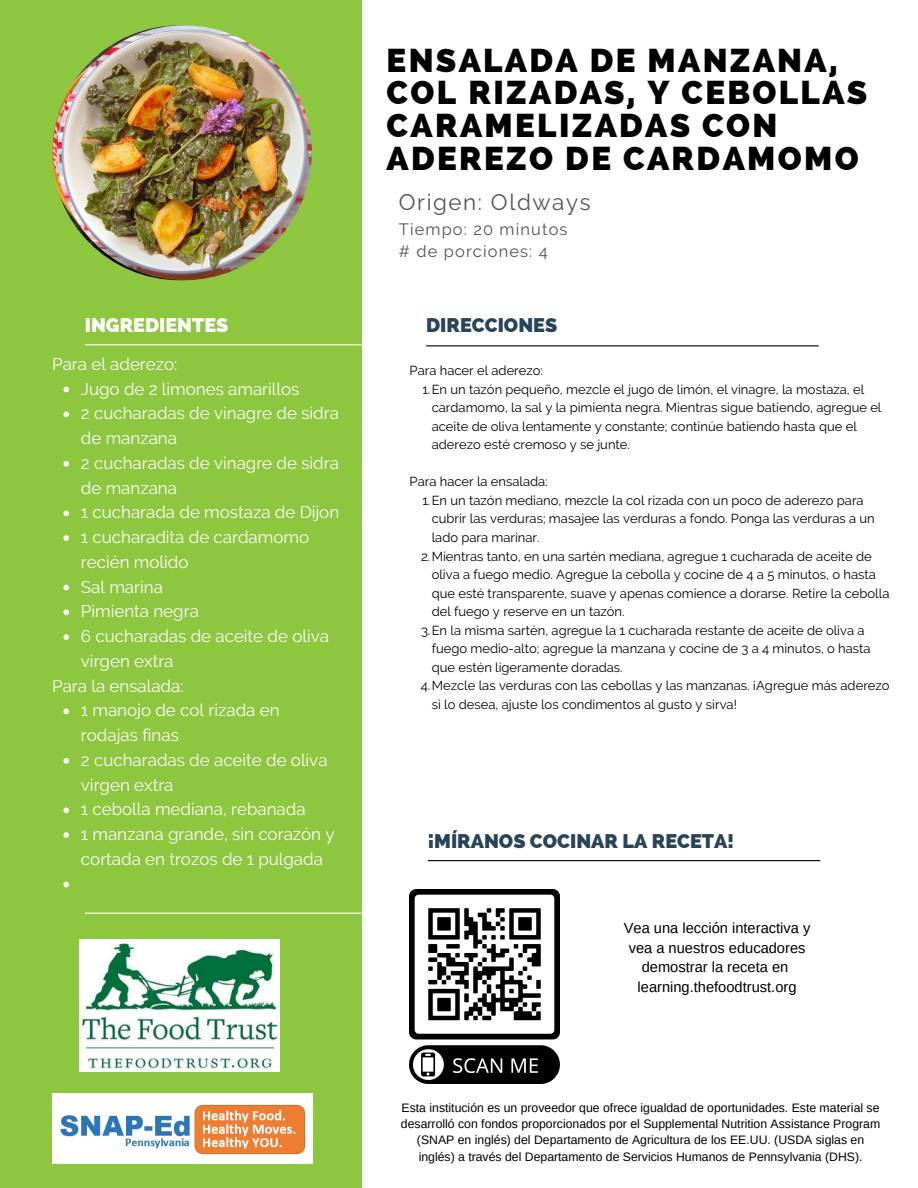
<style>
.page{position:relative;width:918px;height:1188px;background:#fff}
.page>*{position:absolute;margin:0;border:0;box-sizing:border-box;transform-origin:0 0}
.t1{font:800 33.15px/32.7px "Raleway";letter-spacing:.07em;color:#000}
.t2{font:22.35px "Raleway";letter-spacing:.07em;color:#545454}
.t3{font:800 19.8px "Raleway";color:#274459}
.t4{font:800 19.8px "Raleway";color:#fff}
.t5{font:16.95px/24.8px "Raleway";color:#fff}
.t6{font:16.35px "Raleway";letter-spacing:.07em;color:#545454}
.t7{font:14.7px/19.5px "Arimo";color:#000;text-align:center}
.t8{font:13.05px/18.5px "Raleway";color:#000}
.t9{font:12.3px/16.4px "Arimo";color:#000;text-align:center}
</style>
<div class="page">
<div style="left:0;top:0;width:361px;height:1188px;background:#8dc63f"></div>
<hr style="left:85px;top:344px;width:276px;height:1px;background:#fff">
<hr style="left:426px;top:345px;width:393px;height:1px;background:#000">
<hr style="left:85px;top:913px;width:276px;height:1px;background:#fff">
<svg style="left:63px;top:387px;width:6px;height:5px"></svg>
<svg style="left:63px;top:411px;width:6px;height:6px"></svg>
<svg style="left:63px;top:461px;width:6px;height:6px"></svg>
<svg style="left:63px;top:510px;width:6px;height:6px"></svg>
<svg style="left:63px;top:535px;width:6px;height:6px"></svg>
<svg style="left:63px;top:585px;width:6px;height:5px"></svg>
<svg style="left:63px;top:609px;width:6px;height:6px"></svg>
<svg style="left:63px;top:634px;width:6px;height:6px"></svg>
<svg style="left:63px;top:708px;width:6px;height:6px"></svg>
<svg style="left:63px;top:758px;width:6px;height:6px"></svg>
<svg style="left:63px;top:807px;width:6px;height:6px"></svg>
<svg style="left:63px;top:832px;width:6px;height:6px"></svg>
<svg style="left:63px;top:882px;width:6px;height:5px"></svg>
<hr style="left:428px;top:860px;width:392px;height:1px;background:#000">
<img style="left:410px;top:889px;width:149px;height:195px">
<img style="left:52px;top:1094px;width:260px;height:70px">
<img style="left:79px;top:939px;width:200px;height:133px">
<img style="left:57px;top:25px;width:255px;height:255px;border-radius:50%">
<p class="t1" style="left:387px;top:44px;width:482px">ENSALADA DE MANZANA,<br>COL RIZADAS, Y CEBOLLAS<br>CARAMELIZADAS CON<br>ADEREZO DE CARDAMOMO</p>
<p class="t2" style="left:399px;top:189px;width:193px">Origen: Oldways</p>
<p class="t6" style="left:399px;top:219px;width:170px">Tiempo: 20 minutos</p>
<p class="t6" style="left:399px;top:242px;width:150px"># de porciones: 4</p>
<p class="t4" style="left:85px;top:314px;width:145px">INGREDIENTES</p>
<p class="t3" style="left:426px;top:314px;width:133px">DIRECCIONES</p>
<p class="t5" style="left:52px;top:352px;width:127px">Para el aderezo:</p>
<p class="t5" style="left:81px;top:376px;width:220px">Jugo de 2 limones amarillos</p>
<p class="t5" style="left:81px;top:401px;width:260px">2 cucharadas de vinagre de sidra de manzana</p>
<p class="t5" style="left:81px;top:451px;width:260px">2 cucharadas de vinagre de sidra de manzana</p>
<p class="t5" style="left:81px;top:500px;width:260px">1 cucharada de mostaza de Dijon</p>
<p class="t5" style="left:81px;top:525px;width:230px">1 cucharadita de cardamomo recién molido</p>
<p class="t5" style="left:81px;top:574px;width:83px">Sal marina</p>
<p class="t5" style="left:81px;top:599px;width:119px">Pimienta negra</p>
<p class="t5" style="left:81px;top:624px;width:249px">6 cucharadas de aceite de oliva virgen extra</p>
<p class="t5" style="left:81px;top:698px;width:200px">1 manojo de col rizada en rodajas finas</p>
<p class="t5" style="left:81px;top:748px;width:248px">2 cucharadas de aceite de oliva virgen extra</p>
<p class="t5" style="left:81px;top:797px;width:226px">1 cebolla mediana, rebanada</p>
<p class="t5" style="left:81px;top:822px;width:255px">1 manzana grande, sin corazón y cortada en trozos de 1 pulgada</p>
<p class="t5" style="left:52px;top:673px;width:133px">Para la ensalada:</p>
<p class="t8" style="left:410px;top:361px;width:135px">Para hacer el aderezo:</p>
<p class="t8" style="left:432px;top:380px;width:451px;text-indent:-9px">1.En un tazón pequeño, mezcle el jugo de limón, el vinagre, la mostaza, el cardamomo, la sal y la pimienta negra. Mientras sigue batiendo, agregue el aceite de oliva lentamente y constante; continúe batiendo hasta que el aderezo esté cremoso y se junte.</p>
<p class="t8" style="left:410px;top:473px;width:140px">Para hacer la ensalada:</p>
<p class="t8" style="left:432px;top:491px;width:445px;text-indent:-9px">1.En un tazón mediano, mezcle la col rizada con un poco de aderezo para cubrir las verduras; masajee las verduras a fondo. Ponga las verduras a un lado para marinar.</p>
<p class="t8" style="left:432px;top:547px;width:459px;text-indent:-11px">2.Mientras tanto, en una sartén mediana, agregue 1 cucharada de aceite de oliva a fuego medio. Agregue la cebolla y cocine de 4 a 5 minutos, o hasta que esté transparente, suave y apenas comience a dorarse. Retire la cebolla del fuego y reserve en un tazón.</p>
<p class="t8" style="left:432px;top:621px;width:440px;text-indent:-11px">3.En la misma sartén, agregue la 1 cucharada restante de aceite de oliva a fuego medio-alto; agregue la manzana y cocine de 3 a 4 minutos, o hasta que estén ligeramente doradas.</p>
<p class="t8" style="left:432px;top:676px;width:459px;text-indent:-11px">4.Mezcle las verduras con las cebollas y las manzanas. ¡Agregue más aderezo si lo desea, ajuste los condimentos al gusto y sirva!</p>
<p class="t3" style="left:428px;top:829px;width:308px">¡MÍRANOS COCINAR LA RECETA!</p>
<p class="t7" style="left:624px;top:919px;width:188px">Vea una lección interactiva y vea a nuestros educadores demostrar la receta en</p>
<p class="t7" style="left:638px;top:977px;width:160px">learning.thefoodtrust.org</p>
<p class="t9" style="left:401px;top:1099px;width:481px">Esta institución es un proveedor que ofrece igualdad de oportunidades. Este material se desarrolló con fondos proporcionados por el Supplemental Nutrition Assistance Program (SNAP en inglés) del Departamento de Agricultura de los EE.UU. (USDA siglas en inglés) a través del Departamento de Servicios Humanos de Pennsylvania (DHS).</p>
</div>
